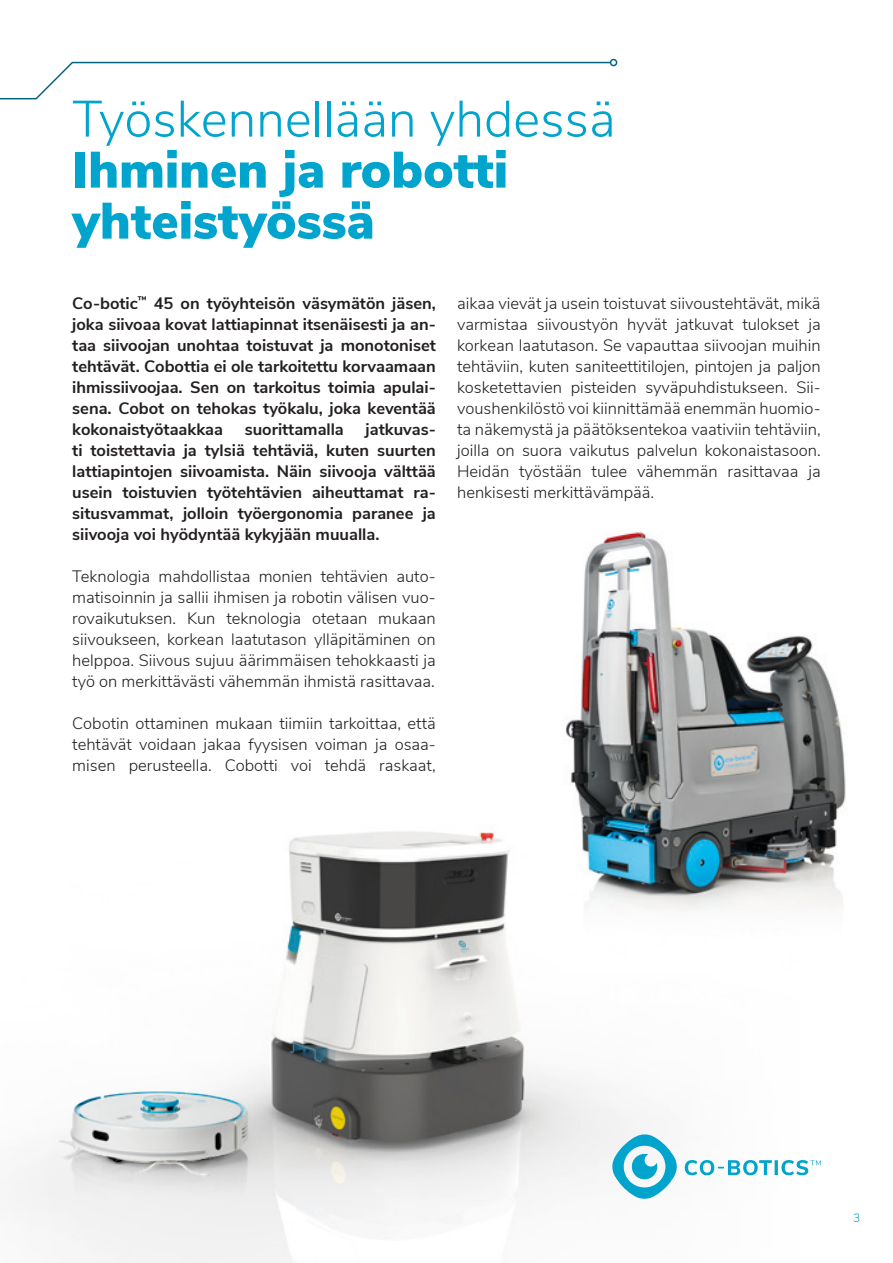
<style>
.page{position:relative;width:893px;height:1263px;background:#fff}
.page>*{position:absolute;margin:0;border:0;box-sizing:border-box;transform-origin:0 0}
.t1{font:900 51px/51px "Nunito Sans";color:#00a4cd}
.t2{font:300 16.5px/21px "Nunito Sans";color:#231f20;text-align:justify}
.t3{font:700 16.5px/21px "Nunito Sans";color:#231f20;text-align:justify}
.p_caption-right{font:300 12px "Nunito Sans";color:#00a4cd}
.s1{font-weight:300}
</style>
<div class="page">
<img style="left:582px;top:532px;width:264px;height:372px">
<img style="left:69px;top:641px;width:729px;height:622px">
<img style="left:271px;top:831px;width:253px;height:310px">
<img style="left:15px;top:1006px;width:307px;height:227px">
<svg style="left:0;top:61px;width:612px;height:39px"></svg>
<div style="left:610px;top:59px;width:7px;height:7px;border:2px solid #056580;border-radius:50%"></div>
<svg style="left:610px;top:1133px;width:211px;height:66px"></svg>
<p class="t1" style="left:72px;top:91px;width:545px"><span class="s1">Työskennellään yhdessä<br></span>Ihminen ja robotti yhteistyössä</p>
<p class="t3" style="left:72px;top:291px;width:365px">Co-botic<sup>™</sup> 45 on työyhteisön väsymätön jäsen, joka siivoaa kovat lattiapinnat itsenäisesti ja an&shy;taa siivoojan unohtaa toistuvat ja monotoniset tehtävät. Cobottia ei ole tarkoitettu korvaamaan ihmissiivoojaa. Sen on tarkoitus toimia apulai&shy;sena. Cobot on tehokas työkalu, joka keventää kokonaistyötaakkaa</p>
<p class="t3" style="left:72px;top:417px;width:365px;text-indent:293px">jatkuvas&shy;ti toistettavia ja tylsiä tehtäviä, kuten suurten lattiapintojen siivoamista. Näin siivooja välttää usein toistuvien työtehtävien aiheuttamat ra&shy;situsvammat, jolloin työergonomia paranee ja siivooja voi hyödyntää kykyjään muualla.</p>
<p class="t2" style="left:72px;top:564px;width:365px">Teknologia mahdollistaa monien tehtävien auto&shy;matisoinnin ja sallii ihmisen ja robotin välisen vuo&shy;rovaikutuksen. Kun teknologia otetaan mukaan siivoukseen, korkean laatutason ylläpitäminen on helppoa. Siivous sujuu äärimmäisen tehokkaasti ja työ on merkittävästi vähemmän ihmistä rasittavaa.</p>
<p class="t2" style="left:72px;top:711px;width:365px">Cobotin ottaminen mukaan tiimiin tarkoittaa, että tehtävät voidaan jakaa fyysisen voiman ja osaa&shy;misen perusteella. Cobotti voi tehdä raskaat,</p>
<p class="t3" style="left:245px;top:417px;width:101px">suorittamalla</p>
<p class="t2" style="left:457px;top:291px;width:365px">aikaa vievät ja usein toistuvat siivoustehtävät, mikä varmistaa siivoustyön hyvät jatkuvat tulokset ja korkean laatutason. Se vapauttaa siivoojan muihin tehtäviin, kuten saniteettitilojen, pintojen ja paljon kosketettavien pisteiden syväpuhdistukseen. Sii&shy;voushenkilöstö voi kiinnittämää enemmän huomio&shy;ta näkemystä ja päätöksentekoa vaativiin tehtäviin, joilla on suora vaikutus palvelun kokonaistasoon.<br>Heidän työstään tulee vähemmän rasittavaa ja henkisesti merkittävämpää.</p>
<p class="p_caption-right" style="left:853px;top:1209px;width:9px">3</p>
</div>
